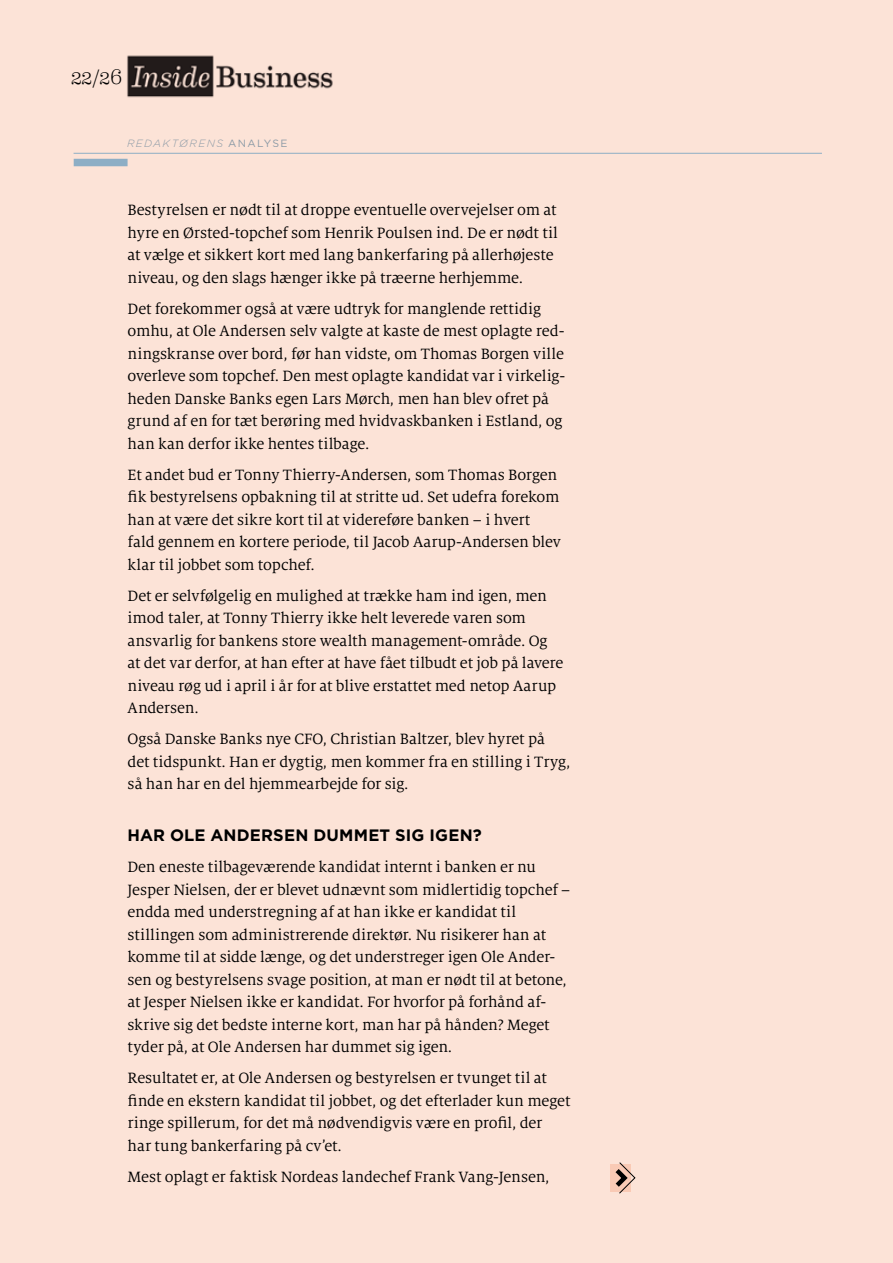
<style>
.page{position:relative;width:893px;height:1263px;background:#fce3d7}
.page>*{position:absolute;margin:0;border:0;box-sizing:border-box;transform-origin:0 0}
.t1{font:300 21px "Eames Century Modern";color:#000}
.t2{font:16.5px/22.5px "Milo Serif OT";letter-spacing:-.005em;color:#000}
.t3{font:700 16.5px "Gotham";letter-spacing:.005em;color:#000}
.t4{font:italic 300 10.5px "Gotham";letter-spacing:.13em;color:#8daec5}
.s1{font-weight:400;font-style:normal}
</style>
<div class="page">
<img style="left:127px;top:55px;width:206px;height:43px">
<div style="left:74px;top:159px;width:54px;height:7px;background:#8daec5"></div>
<svg style="left:611px;top:1162px;width:24px;height:32px"></svg>
<hr style="left:74px;top:153px;width:748px;height:1px;background:#8daec5">
<p class="t1" style="left:70px;top:61px;width:54px">22/26</p>
<p class="t4" style="left:127px;top:136px;width:162px">REDAKTØRENS <span class="s1">ANALYSE</span></p>
<p class="t2" style="left:128px;top:199px;width:432px">Bestyrelsen er nødt til at droppe eventuelle overvejelser om at hyre en Ørsted-topchef som Henrik Poulsen ind. De er nødt til at vælge et sikkert kort med lang bankerfaring på allerhøjeste niveau, og den slags hænger ikke på træerne herhjemme.</p>
<p class="t2" style="left:128px;top:298px;width:439px">Det forekommer også at være udtryk for manglende rettidig omhu, at Ole Andersen selv valgte at kaste de mest oplagte red&shy;ningskranse over bord, før han vidste, om Thomas Borgen ville overleve som topchef. Den mest oplagte kandidat var i virkelig&shy;heden Danske Banks egen Lars Mørch, men han blev ofret på grund af en for tæt berøring med hvidvaskbanken i Estland, og han kan derfor ikke hentes tilbage.</p>
<p class="t2" style="left:128px;top:464px;width:435px">Et andet bud er Tonny Thierry-Andersen, som Thomas Borgen fik bestyrelsens opbakning til at stritte ud. Set udefra forekom han at være det sikre kort til at videreføre banken – i hvert fald gennem en kortere periode, til Jacob Aarup-Andersen blev klar til jobbet som topchef.</p>
<p class="t2" style="left:128px;top:585px;width:437px">Det er selvfølgelig en mulighed at trække ham ind igen, men imod taler, at Tonny Thierry ikke helt leverede varen som ansvarlig for bankens store wealth management-område. Og at det var derfor, at han efter at have fået tilbudt et job på lavere niveau røg ud i april i år for at blive erstattet med netop Aarup Andersen.</p>
<p class="t2" style="left:128px;top:728px;width:444px">Også Danske Banks nye CFO, Christian Baltzer, blev hyret på det tidspunkt. Han er dygtig, men kommer fra en stilling i Tryg, så han har en del hjemmearbejde for sig.</p>
<p class="t3" style="left:128px;top:824px;width:226px">HAR OLE ANDERSEN DUMME</p>
<p class="t3" style="left:380px;top:824px;width:104px">T SIG IGEN?</p>
<p class="t2" style="left:128px;top:856px;width:444px">Den eneste tilbageværende kandidat internt i banken er nu Jesper Nielsen, der er blevet udnævnt som midlertidig topchef – endda med understregning af at han ikke er kandidat til stillingen som administrerende direktør. Nu risikerer han at komme til at sidde længe, og det understreger igen Ole Ander&shy;sen og bestyrelsens svage position, at man er nødt til at betone, at Jesper Nielsen ikke er kandidat. For hvorfor på forhånd af&shy;skrive sig det bedste interne kort, man har på hånden? Meget tyder på, at Ole Andersen har dummet sig igen.</p>
<p class="t2" style="left:128px;top:1067px;width:444px">Resultatet er, at Ole Andersen og bestyrelsen er tvunget til at finde en ekstern kandidat til jobbet, og det efterlader kun meget ringe spillerum, for det må nødvendigvis være en profil, der<br>har tung bankerfaring på cv’et.</p>
<p class="t2" style="left:128px;top:1166px;width:423px">Mest oplagt er faktisk Nordeas landechef Frank Vang-Jensen,</p>
</div>
